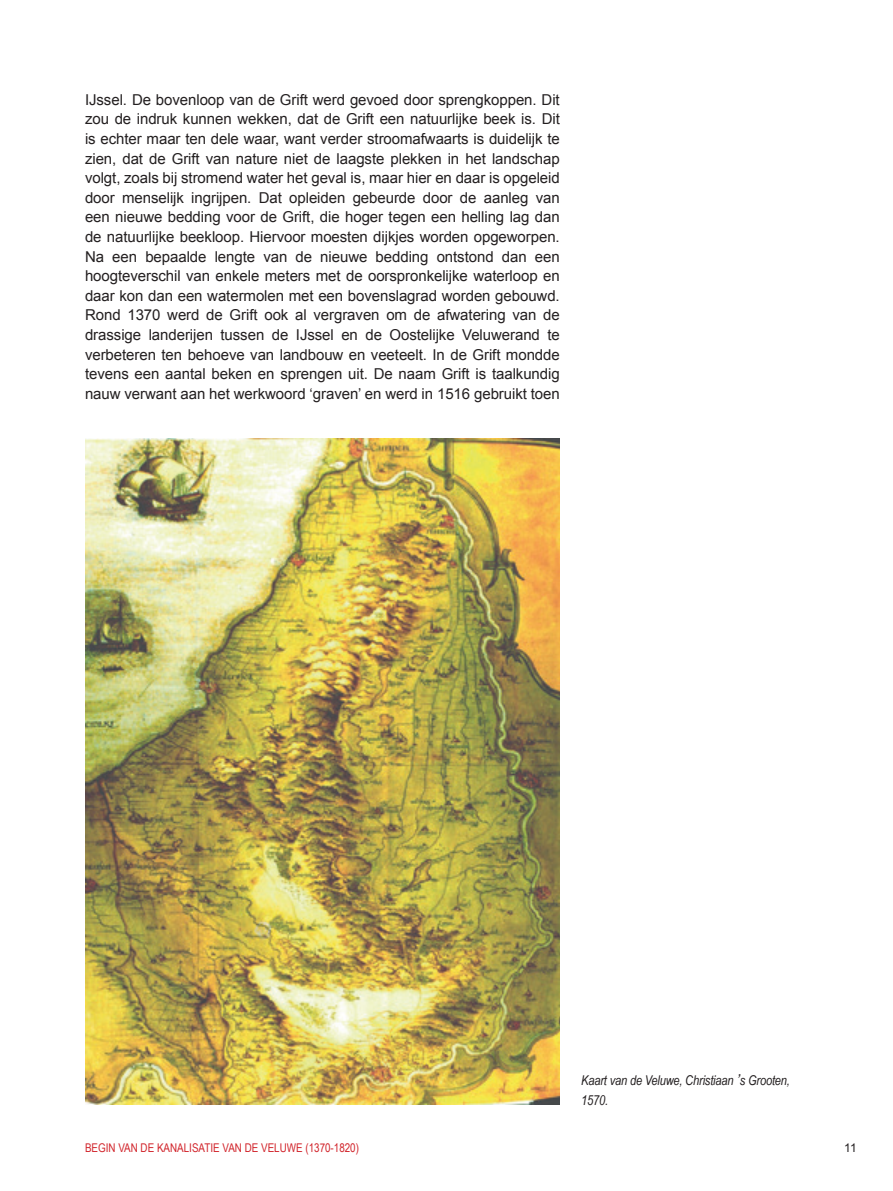
<style>
.page{position:relative;width:893px;height:1191px;background:#fff}
.page>*{position:absolute;margin:0;border:0;box-sizing:border-box;transform-origin:0 0}
.t1{font:15px/19.6px "Arial";letter-spacing:-.005em;color:#231f20}
.t2{font:italic 13.5px/19.6px "Arial Narrow";letter-spacing:-.01em;color:#231f20}
.t3{font:12px "Arial Narrow";color:#d1232a}
.t4{font:12px "Arial";color:#231f20}
.s1{font-family:"Arial";font-size:15px}
</style>
<div class="page">
<img style="left:85px;top:438px;width:475px;height:666px">
<p class="t1" style="left:85px;top:90px;width:476px">IJssel. De bovenloop van de Grift werd gevoed door sprengkoppen. Dit zou de indruk kunnen wekken, dat de Grift een natuurlijke beek is. Dit is echter maar ten dele waar, want verder stroomafwaarts is duidelijk te zien, dat de Grift van nature niet de laagste plekken in het landschap volgt, zoals bij stromend water het geval is, maar hier en daar is opgeleid door menselijk ingrijpen. Dat opleiden gebeurde door de aanleg van een nieuwe bedding voor de Grift, die hoger tegen een helling lag dan de natuurlijke beekloop. Hiervoor moesten dijkjes worden opgeworpen.<br>Na een bepaalde lengte van de nieuwe bedding ontstond dan een hoogteverschil van enkele meters met de oorspronkelijke waterloop en daar kon dan een watermolen met een bovenslagrad worden gebouwd.<br>Rond 1370 werd de Grift ook al vergraven om de afwatering van de drassige landerijen tussen de IJssel en de Oostelijke Veluwerand te verbeteren ten behoeve van landbouw en veeteelt. In de Grift mondde tevens een aantal beken en sprengen uit. De naam Grift is taalkundig nauw verwant aan het werkwoord ‘graven’ en werd in 1516 gebruikt toen</p>
<p class="t3" style="left:85px;top:1139px;width:275px">BEGIN VAN DE KANALISATIE VAN DE VELUWE (1370-1820)</p>
<p class="t2" style="left:581px;top:1070px;width:210px">Kaart van de Veluwe, Christiaan <span class="s1">’</span>s Grooten,<br>1570.</p>
<p class="t4" style="left:844px;top:1139px;width:14px">11</p>
</div>
